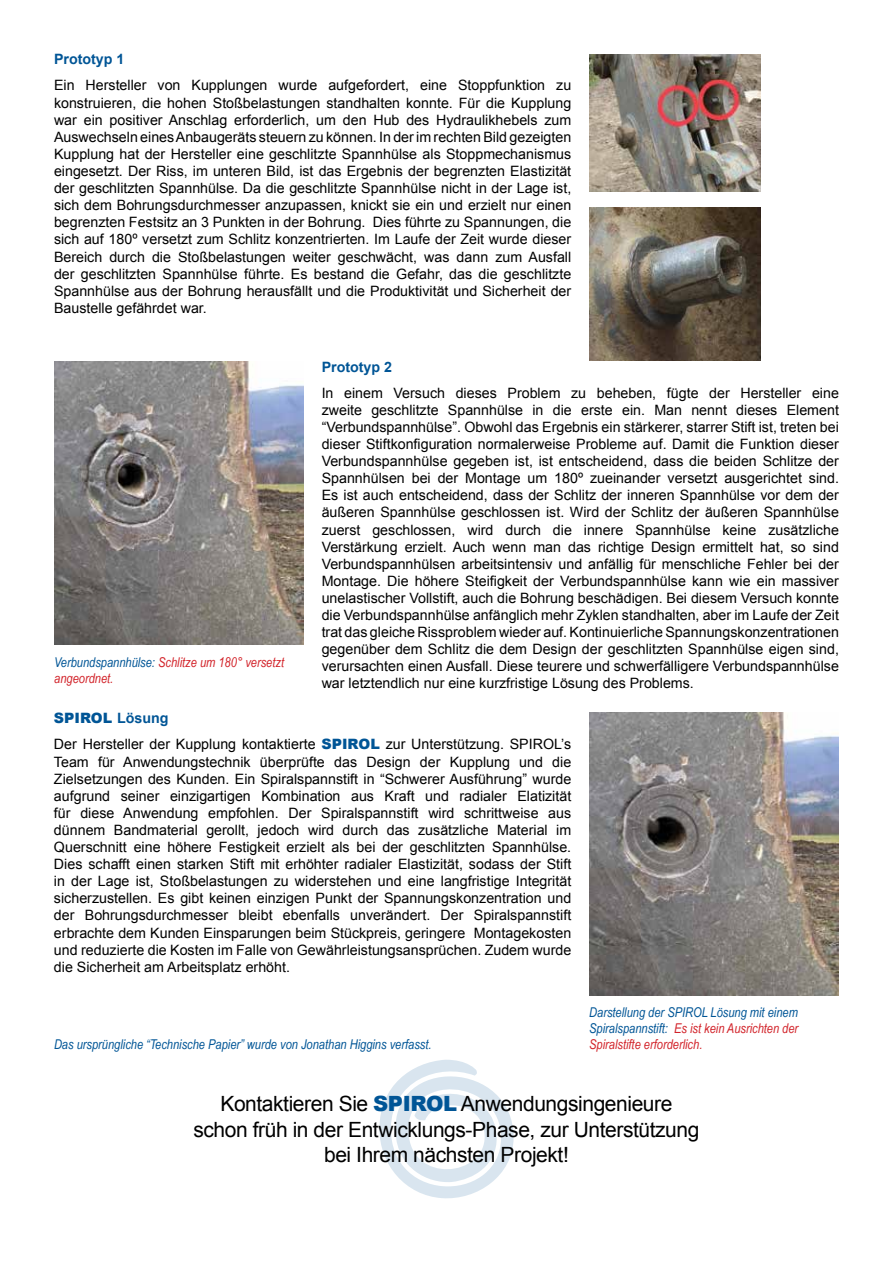
<style>
.page{position:relative;width:893px;height:1263px;background:#fff}
.page>*{position:absolute;margin:0;border:0;box-sizing:border-box;transform-origin:0 0}
.t1{font:21px/25.2px "Arial";letter-spacing:-.02em;color:#000;text-align:center}
.t2{font:14.25px/17.1px "Arial";color:#000;text-align:justify}
.t3{font:700 14.25px "Arial";color:#005596}
.t4{font:italic 13.5px/16.2px "Arial Narrow";color:#005596;text-align:justify}
.t5{font:italic 13.5px/16.2px "Arial Narrow";color:#d2232a}
.s1{font-weight:900;color:#005596}
.s2{font-weight:700;color:#005596}
.s3{color:#005596}
.s4{color:#d2232a}
</style>
<div class="page">
<svg style="left:379px;top:1060px;width:135px;height:138px"></svg>
<img style="left:589px;top:713px;width:249px;height:283px">
<img style="left:54px;top:361px;width:249px;height:283px">
<img style="left:590px;top:54px;width:170px;height:137px">
<img style="left:589px;top:208px;width:171px;height:152px">
<p class="t3" style="left:54px;top:50px;width:72px">Prototyp 1</p>
<p class="t2" style="left:54px;top:77px;width:519px">Ein Hersteller von Kupplungen wurde aufgefordert, eine Stoppfunktion zu konstruieren, die hohen Stoßbelastungen standhalten konnte. Für die Kupplung war ein positiver Anschlag erforderlich, um den Hub des Hydraulikhebels zum Auswechseln eines Anbaugeräts steuern zu können. In der im rechten Bild gezeigten Kupplung hat der Hersteller eine geschlitzte Spannhülse als Stoppmechanismus eingesetzt. Der Riss, im unteren Bild, ist das Ergebnis der begrenzten Elastizität der geschlitzten Spannhülse. Da die geschlitzte Spannhülse nicht in der Lage ist, sich dem Bohrungsdurchmesser anzupassen, knickt sie ein und erzielt nur einen begrenzten Festsitz an 3 Punkten in der Bohrung. Dies führte zu Spannungen, die sich auf 180º versetzt zum Schlitz konzentrierten. Im Laufe der Zeit wurde dieser Bereich durch die Stoßbelastungen weiter geschwächt, was dann zum Ausfall der geschlitzten Spannhülse führte. Es bestand die Gefahr, das die geschlitzte Spannhülse aus der Bohrung herausfällt und die Produktivität und Sicherheit der Baustelle gefährdet war.</p>
<p class="t3" style="left:322px;top:357px;width:72px">Prototyp 2</p>
<p class="t2" style="left:322px;top:384px;width:519px">In einem Versuch dieses Problem zu beheben, fügte der Hersteller eine zweite geschlitzte Spannhülse in die erste ein. Man nennt dieses Element “Verbundspannhülse”. Obwohl das Ergebnis ein stärkerer, starrer Stift ist, treten bei dieser Stiftkonfiguration normalerweise Probleme auf. Damit die Funktion dieser Verbundspannhülse gegeben ist, ist entscheidend, dass die beiden Schlitze der Spannhülsen bei der Montage um 180º zueinander versetzt ausgerichtet sind.<br>Es ist auch entscheidend, dass der Schlitz der inneren Spannhülse vor dem der äußeren Spannhülse geschlossen ist. Wird der Schlitz der äußeren Spannhülse zuerst geschlossen, wird durch die innere Spannhülse keine zusätzliche Verstärkung erzielt. Auch wenn man das richtige Design ermittelt hat, so sind Verbundspannhülsen arbeitsintensiv und anfällig für menschliche Fehler bei der Montage. Die höhere Steifigkeit der Verbundspannhülse kann wie ein massiver unelastischer Vollstift, auch die Bohrung beschädigen. Bei diesem Versuch konnte die Verbundspannhülse anfänglich mehr Zyklen standhalten, aber im Laufe der Zeit trat das gleiche Rissproblem wieder auf. Kontinuierliche Spannungskonzentrationen gegenüber dem Schlitz die dem Design der geschlitzten Spannhülse eigen sind, verursachten einen Ausfall. Diese teurere und schwerfälligere Verbundspannhülse war letztendlich nur eine kurzfristige Lösung des Problems.</p>
<p class="t2" style="left:54px;top:705px;width:519px;line-height:26.1px"><span class="s1">SPIROL</span> <span class="s2">Lösung<br></span>Der Hersteller der Kupplung kontaktierte <span class="s1">SPIROL</span> zur Unterstützung. SPIROL’s</p>
<p class="t2" style="left:54px;top:753px;width:519px">Team für Anwendungstechnik überprüfte das Design der Kupplung und die Zielsetzungen des Kunden. Ein Spiralspannstift in “Schwerer Ausführung” wurde aufgrund seiner einzigartigen Kombination aus Kraft und radialer Elatizität für diese Anwendung empfohlen. Der Spiralspannstift wird schrittweise aus dünnem Bandmaterial gerollt, jedoch wird durch das zusätzliche Material im Querschnitt eine höhere Festigkeit erzielt als bei der geschlitzten Spannhülse.<br>Dies schafft einen starken Stift mit erhöhter radialer Elastizität, sodass der Stift in der Lage ist, Stoßbelastungen zu widerstehen und eine langfristige Integrität sicherzustellen. Es gibt keinen einzigen Punkt der Spannungskonzentration und der Bohrungsdurchmesser bleibt ebenfalls unverändert. Der Spiralspannstift erbrachte dem Kunden Einsparungen beim Stückpreis, geringere Montagekosten und reduzierte die Kosten im Falle von Gewährleistungsansprüchen. Zudem wurde die Sicherheit am Arbeitsplatz erhöht.</p>
<p class="t5" style="left:54px;top:654px;width:231px"><span class="s3">Verbundspannhülse:</span> Schlitze um 180° versetzt angeordnet.</p>
<p class="t4" style="left:54px;top:1036px;width:379px">Das ursprüngliche “Technische Papier” wurde von Jonathan Higgins verfasst.</p>
<p class="t4" style="left:589px;top:1003px;width:211px">Darstellung der SPIROL Lösung mit einem Spiralspannstift: <span class="s4">Es ist kein Ausrichten der Spiralstifte erforderlich.</span></p>
<h1 class="t1" style="left:193px;top:1092px;width:508px">Kontaktieren Sie <span class="s1">SPIROL</span> Anwendungsingenieure schon früh in der Entwicklungs-Phase, zur Unterstützung bei Ihrem nächsten Projekt!</h1>
</div>
